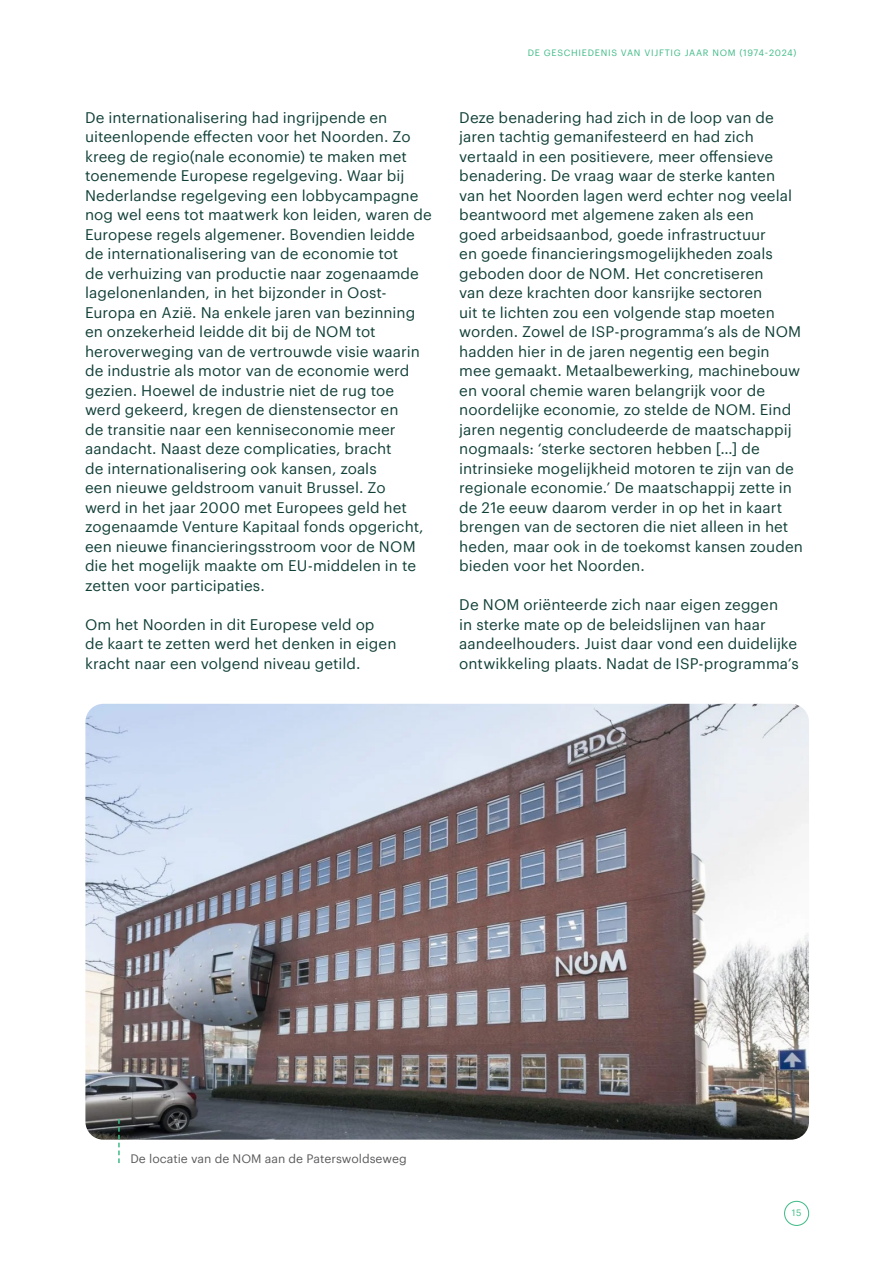
<style>
.page{position:relative;width:893px;height:1263px;background:#fff}
.page>*{position:absolute;margin:0;border:0;box-sizing:border-box;transform-origin:0 0}
.t1{font:15px/19.5px "Graphik Web";letter-spacing:.005em;color:#103f37}
.t2{font:12px "Graphik Web";color:#5a5a5d}
.t3{font:9px "Graphik Web";letter-spacing:.08em;color:#3dba85}
</style>
<div class="page">
<div style="left:784px;top:1201px;width:25px;height:25px;border:1px solid #3dba85;border-radius:50%"></div>
<img style="left:85px;top:704px;width:724px;height:436px">
<svg style="left:118px;top:1119px;width:2px;height:44px"></svg>
<p class="t1" style="left:85px;top:106px;width:348px">De internationalisering had ingrijpende en uiteenlopende effecten voor het Noorden. Zo kreeg de regio(nale economie) te maken met toenemende Europese regelgeving. Waar bij Nederlandse regelgeving een lobbycampagne nog wel eens tot maatwerk kon leiden, waren de Europese regels algemener. Bovendien leidde de internationalisering van de economie tot<br>de verhuizing van productie naar zogenaamde lagelonenlanden, in het bijzonder in Oost-Europa en Azië. Na enkele jaren van bezinning en onzekerheid leidde dit bij de NOM tot heroverweging van de vertrouwde visie waarin de industrie als motor van de economie werd gezien. Hoewel de industrie niet de rug toe werd gekeerd, kregen de dienstensector en<br>de transitie naar een kenniseconomie meer aandacht. Naast deze complicaties, bracht<br>de internationalisering ook kansen, zoals<br>een nieuwe geldstroom vanuit Brussel. Zo<br>werd in het jaar 2000 met Europees geld het zogenaamde Venture Kapitaal fonds opgericht, een nieuwe financieringsstroom voor de NOM die het mogelijk maakte om EU-middelen in te zetten voor participaties.</p>
<p class="t1" style="left:85px;top:613px;width:313px">Om het Noorden in dit Europese veld op de kaart te zetten werd het denken in eigen kracht naar een volgend niveau getild.</p>
<p class="t3" style="left:528px;top:46px;width:270px">DE GESCHIEDENIS VAN VIJFTIG JAAR NOM (1974-2024)</p>
<p class="t1" style="left:459px;top:106px;width:345px">Deze benadering had zich in de loop van de jaren tachtig gemanifesteerd en had zich vertaald in een positievere, meer offensieve benadering. De vraag waar de sterke kanten van het Noorden lagen werd echter nog veelal beantwoord met algemene zaken als een<br>goed arbeidsaanbod, goede infrastructuur<br>en goede financieringsmogelijkheden zoals geboden door de NOM. Het concretiseren<br>van deze krachten door kansrijke sectoren<br>uit te lichten zou een volgende stap moeten worden. Zowel de ISP-programma’s als de NOM hadden hier in de jaren negentig een begin mee gemaakt. Metaalbewerking, machinebouw en vooral chemie waren belangrijk voor de noordelijke economie, zo stelde de NOM. Eind jaren negentig concludeerde de maatschappij nogmaals: ‘sterke sectoren hebben […] de intrinsieke mogelijkheid motoren te zijn van de regionale economie.’ De maatschappij zette in de 21e eeuw daarom verder in op het in kaart brengen van de sectoren die niet alleen in het heden, maar ook in de toekomst kansen zouden bieden voor het Noorden.</p>
<p class="t1" style="left:459px;top:594px;width:341px">De NOM oriënteerde zich naar eigen zeggen<br>in sterke mate op de beleidslijnen van haar aandeelhouders. Juist daar vond een duidelijke ontwikkeling plaats. Nadat de ISP-programma’s</p>
<p class="t2" style="left:130px;top:1150px;width:278px">De locatie van de NOM aan de Paterswoldseweg</p>
<p class="t3" style="left:792px;top:1206px;width:11px">15</p>
</div>
